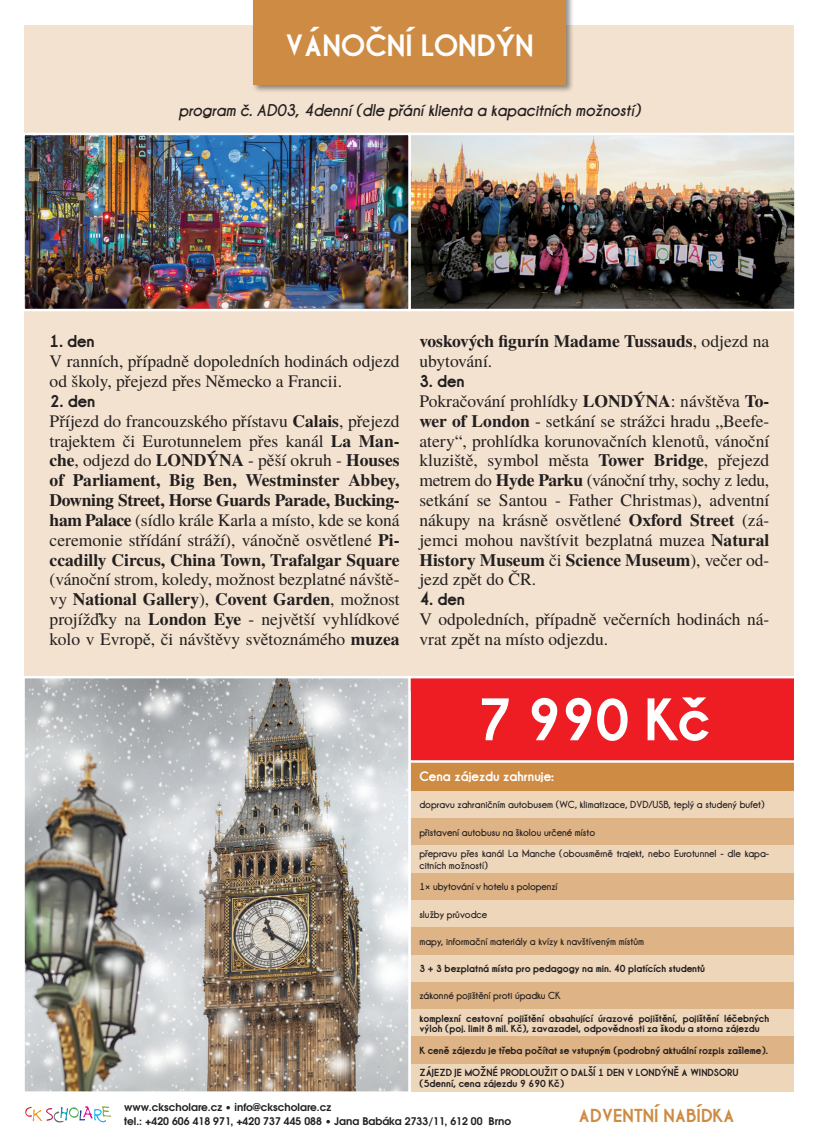
<style>
.page{position:relative;width:819px;height:1141px;background:#fff}
.page>*{position:absolute;margin:0;border:0;box-sizing:border-box;transform-origin:0 0}
.t1{font:700 61.25px "Champagne&Limousines Thick";color:#fff}
.t2{font:700 31.5px "Champagne&Limousines Thick";color:#fff}
.t3{font:700 19.25px "Champagne&Limousines Thick";color:#ce8b44}
.t4{font:17.5px/19.8px "Te X Gyre Termes";color:#231f20;text-align:justify}
.t5{font:italic 17.5px "Champagne&Limousines Thick";color:#231f20}
.t6{font:700 17.5px/19.8px "Te X Gyre Termes";color:#231f20}
.t7{font:700 17.5px "Champagne&Limousines Thick";color:#231f20}
.t8{font:700 14px "Champagne&Limousines Thick";color:#fff}
.t9{font:700 10.5px/10.5px "Champagne&Limousines Thick";color:#231f20}
.t10{font:10.5px/21.5px "Champagne&Limousines Thick";color:#231f20}
.t11{font:700 10.5px/14px "Te X Gyre Adventor";color:#231f20}
.s1{font-weight:700}
.s2{font-weight:400}
</style>
<div class="page">
<div style="left:25px;top:25px;width:769px;height:1066px;background:#f3e2cf"></div>
<div style="left:409px;top:791px;width:385px;height:28px;background:#eed6bb"></div>
<div style="left:409px;top:819px;width:385px;height:27px;background:#deb385"></div>
<div style="left:409px;top:955px;width:385px;height:27px;background:#eed6bb"></div>
<div style="left:409px;top:846px;width:385px;height:27px;background:#eed6bb"></div>
<div style="left:409px;top:982px;width:385px;height:27px;background:#deb385"></div>
<div style="left:409px;top:873px;width:385px;height:27px;background:#deb385"></div>
<div style="left:409px;top:1009px;width:385px;height:28px;background:#eed6bb"></div>
<div style="left:409px;top:900px;width:385px;height:28px;background:#eed6bb"></div>
<div style="left:409px;top:1037px;width:385px;height:27px;background:#deb385"></div>
<div style="left:409px;top:928px;width:385px;height:27px;background:#deb385"></div>
<div style="left:409px;top:1064px;width:385px;height:27px;background:#eed6bb"></div>
<div style="left:409px;top:761px;width:385px;height:30px;background:#ce8b44"></div>
<div style="left:409px;top:677px;width:385px;height:84px;background:#ee1d23"></div>
<hr style="left:408px;top:760px;width:386px;height:3px;background:#fff">
<hr style="left:408px;top:676px;width:386px;height:2px;background:#fff">
<div style="left:251px;top:0;width:323px;height:93px;background:#231f20;opacity:.5"></div>
<div style="left:253px;top:0;width:313px;height:84px;background:#ce8b44"></div>
<svg style="left:25px;top:1106px;width:86px;height:17px"></svg>
<img style="left:25px;top:136px;width:768px;height:172px">
<div style="left:408px;top:133px;width:388px;height:178px;border:2px solid #fff"></div>
<div style="left:22px;top:133px;width:388px;height:178px;border:2px solid #fff"></div>
<img style="left:25px;top:679px;width:382px;height:412px">
<div style="left:22px;top:676px;width:388px;height:418px;border:2px solid #fff"></div>
<h2 class="t2" style="left:285px;top:27px;width:250px">VÁNOČNÍ LONDÝN</h2>
<p class="t5" style="left:179px;top:100px;width:463px">program č. AD03, 4denní (dle přání klienta a kapacitních možností)</p>
<p class="t7" style="left:50px;top:331px;width:47px">1. den</p>
<p class="t4" style="left:50px;top:350px;width:351px">V ranních, případně dopoledních hodinách odjezd od školy, přejezd přes Německo a Francii.</p>
<p class="t7" style="left:50px;top:390px;width:47px">2. den</p>
<p class="t4" style="left:50px;top:410px;width:351px">Příjezd do francouzského přístavu <span class="s1">Calais</span>, přejezd trajektem či Eurotunnelem přes kanál <span class="s1">La Man&shy;che</span>, odjezd do <span class="s1">LONDÝNA</span> - pěší okruh - <span class="s1">Houses of Parliament, Big Ben, Westminster Abbey, Downing Street, Horse Guards Parade, Bucking&shy;ham Palace</span> (sídlo krále Karla a místo, kde se koná ceremonie střídání stráží), vánočně osvětlené <span class="s1">Pi&shy;ccadilly Circus, China Town, Trafalgar Square</span></p>
<p class="t4" style="left:50px;top:569px;width:351px">(vánoční strom, koledy, možnost bezplatné návště&shy;vy <span class="s1">National Gallery</span>), <span class="s1">Covent Garden</span>, možnost projížďky na <span class="s1">London Eye</span> - největší vyhlídkové kolo v Evropě, či návštěvy světoznámého <span class="s1">muzea</span></p>
<p class="t6" style="left:419px;top:331px;width:351px">voskových figurín Madame Tussauds<span class="s2">, odjezd na ubytování.</span></p>
<p class="t7" style="left:419px;top:371px;width:47px">3. den</p>
<p class="t4" style="left:419px;top:390px;width:351px">Pokračování prohlídky <span class="s1">LONDÝNA</span>: návštěva <span class="s1">To&shy;wer of London</span> - setkání se strážci hradu „Beefe&shy;atery“, prohlídka korunovačních klenotů, vánoční kluziště, symbol města <span class="s1">Tower Bridge</span>, přejezd metrem do <span class="s1">Hyde Parku</span> (vánoční trhy, sochy z ledu, setkání se Santou - Father Christmas), adventní nákupy na krásně osvětlené <span class="s1">Oxford Street</span> (zá&shy;jemci mohou navštívit bezplatná muzea <span class="s1">Natural History Museum</span> či <span class="s1">Science Museum</span>), večer od&shy;jezd zpět do ČR.</p>
<p class="t7" style="left:419px;top:589px;width:47px">4. den</p>
<p class="t4" style="left:419px;top:608px;width:351px">V odpoledních, případně večerních hodinách ná&shy;vrat zpět na místo odjezdu.</p>
<h1 class="t1" style="left:478px;top:683px;width:233px">7 990 Kč</h1>
<p class="t8" style="left:419px;top:768px;width:136px">Cena zájezdu zahrnuje:</p>
<p class="t10" style="left:419px;top:794px;width:347px">dopravu zahraničním autobusem (WC, klimatizace, DVD/USB, teplý a studený bufet)</p>
<p class="t10" style="left:419px;top:822px;width:351px">přistavení autobusu na školou určené místo<br>přepravu přes kanál La Manche (obousměrně trajekt, nebo Eurotunnel - dle kapa-</p>
<p class="t10" style="left:419px;top:855px;width:140px">citních možností)<br>1× ubytování v hotelu s polopenzí</p>
<p class="t10" style="left:419px;top:903px;width:69px">služby průvodce</p>
<p class="t10" style="left:419px;top:931px;width:226px">mapy, informační materiály a kvízy k navštíveným místům</p>
<p class="t9" style="left:419px;top:964px;width:287px">3 + 3 bezplatná místa pro pedagogy na min. 40 platících studentů</p>
<p class="t10" style="left:419px;top:985px;width:143px">zákonné pojištění proti úpadku CK</p>
<p class="t9" style="left:419px;top:1013px;width:351px">komplexní cestovní pojištění obsahující úrazové pojištění, pojištění léčebných výloh (poj. limit 8 mil. Kč), zavazadel, odpovědnosti za škodu a storna zájezdu</p>
<p class="t9" style="left:419px;top:1040px;width:350px;line-height:22.1px">K ceně zájezdu je třeba počítat se vstupným (podrobný aktuální rozpis zašleme).<br>ZÁJEZD JE MOŽNÉ PRODLOUŽIT O DALŠÍ 1 DEN V LONDÝNĚ A WINDSORU</p>
<p class="t9" style="left:419px;top:1078px;width:146px">(5denní, cena zájezdu 9 690 Kč)</p>
<p class="t11" style="left:124px;top:1099px;width:388px">www.ckscholare.cz • info@ckscholare.cz<br>tel.: +420 606 418 971, +420 737 445 088 • Jana Babáka 2733/11, 612 00 Brno</p>
<p class="t3" style="left:578px;top:1104px;width:157px">ADVENTNÍ NABÍDKA</p>
</div>
